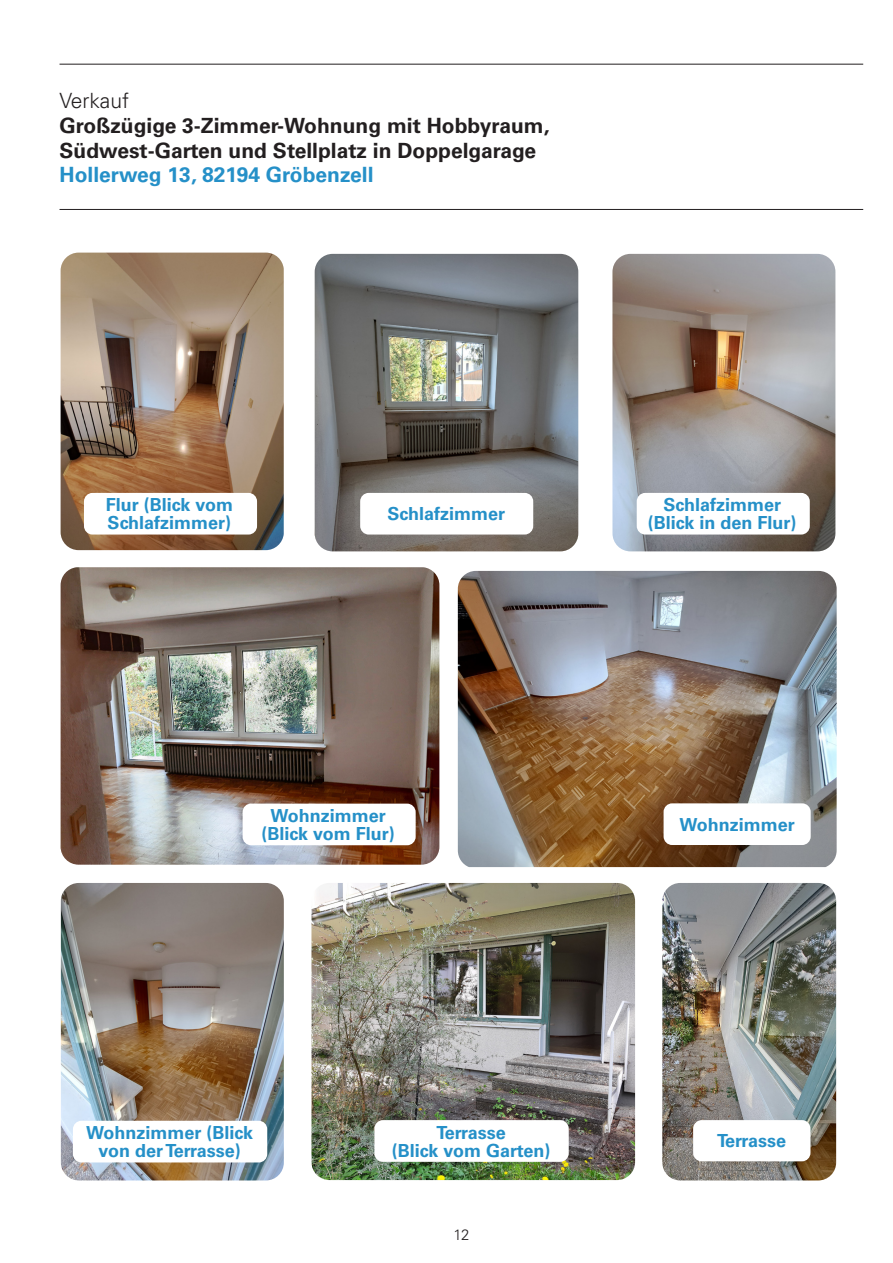
<style>
.page{position:relative;width:893px;height:1263px;background:#fff}
.page>*{position:absolute;margin:0;border:0;box-sizing:border-box;transform-origin:0 0}
.t1{font:700 21px/24.8px "Univers LT Std";color:#231f20}
.t2{font:700 21px "Univers LT Std";color:#2590c8}
.t3{font:300 21px "Univers LT Std";color:#231f20}
.t4{font:700 18px/18px "Univers LT Std";color:#2590c8;text-align:center}
.t5{font:300 15px "Univers LT Std";color:#231f20}
</style>
<div class="page">
<hr style="left:60px;top:209px;width:803px;height:1px;background:#231f20">
<hr style="left:60px;top:64px;width:803px;height:1px;background:#231f20">
<img style="left:61px;top:253px;width:223px;height:297px">
<img style="left:315px;top:254px;width:263px;height:297px">
<img style="left:61px;top:567px;width:378px;height:298px">
<img style="left:61px;top:883px;width:223px;height:297px">
<img style="left:458px;top:571px;width:379px;height:296px">
<div style="left:84px;top:493px;width:173px;height:41px;background:#fff;border-radius:9px"></div>
<div style="left:360px;top:493px;width:173px;height:41px;background:#fff;border-radius:9px"></div>
<img style="left:612px;top:254px;width:223px;height:297px">
<div style="left:637px;top:493px;width:173px;height:41px;background:#fff;border-radius:9px"></div>
<div style="left:243px;top:804px;width:173px;height:41px;background:#fff;border-radius:9px"></div>
<div style="left:73px;top:1121px;width:194px;height:41px;background:#fff;border-radius:9px"></div>
<div style="left:664px;top:803px;width:147px;height:42px;background:#fff;border-radius:9px"></div>
<img style="left:311px;top:883px;width:324px;height:297px">
<div style="left:374px;top:1120px;width:195px;height:42px;background:#fff;border-radius:9px"></div>
<img style="left:662px;top:883px;width:174px;height:297px">
<div style="left:693px;top:1120px;width:117px;height:41px;background:#fff;border-radius:9px"></div>
<p class="t3" style="left:60px;top:88px;width:71px">Verkauf</p>
<p class="t1" style="left:60px;top:113px;width:491px">Großzügige 3-Zimmer-Wohnung mit Hobbyraum,<br>Südwest-Garten und Stellplatz in Doppelgarage</p>
<p class="t2" style="left:60px;top:163px;width:315px">Hollerweg 13, 82194 Gröbenzell</p>
<p class="t4" style="left:106px;top:496px;width:129px;text-align:left">Flur (Blick vom<br>Schlafzimmer)</p>
<p class="t4" style="left:388px;top:505px;width:119px">Schlafzimmer</p>
<p class="t4" style="left:648px;top:496px;width:150px">Schlafzimmer (Blick in den Flur)</p>
<p class="t4" style="left:261px;top:807px;width:135px">Wohnzimmer (Blick vom Flur)</p>
<p class="t4" style="left:679px;top:815px;width:117px">Wohnzimmer</p>
<p class="t4" style="left:86px;top:1124px;width:168px">Wohnzimmer (Blick von der Terrasse)</p>
<p class="t4" style="left:392px;top:1123px;width:160px">Terrasse<br>(Blick vom Garten)</p>
<p class="t4" style="left:717px;top:1132px;width:71px">Terrasse</p>
<p class="t5" style="left:453px;top:1225px;width:17px">12</p>
</div>
